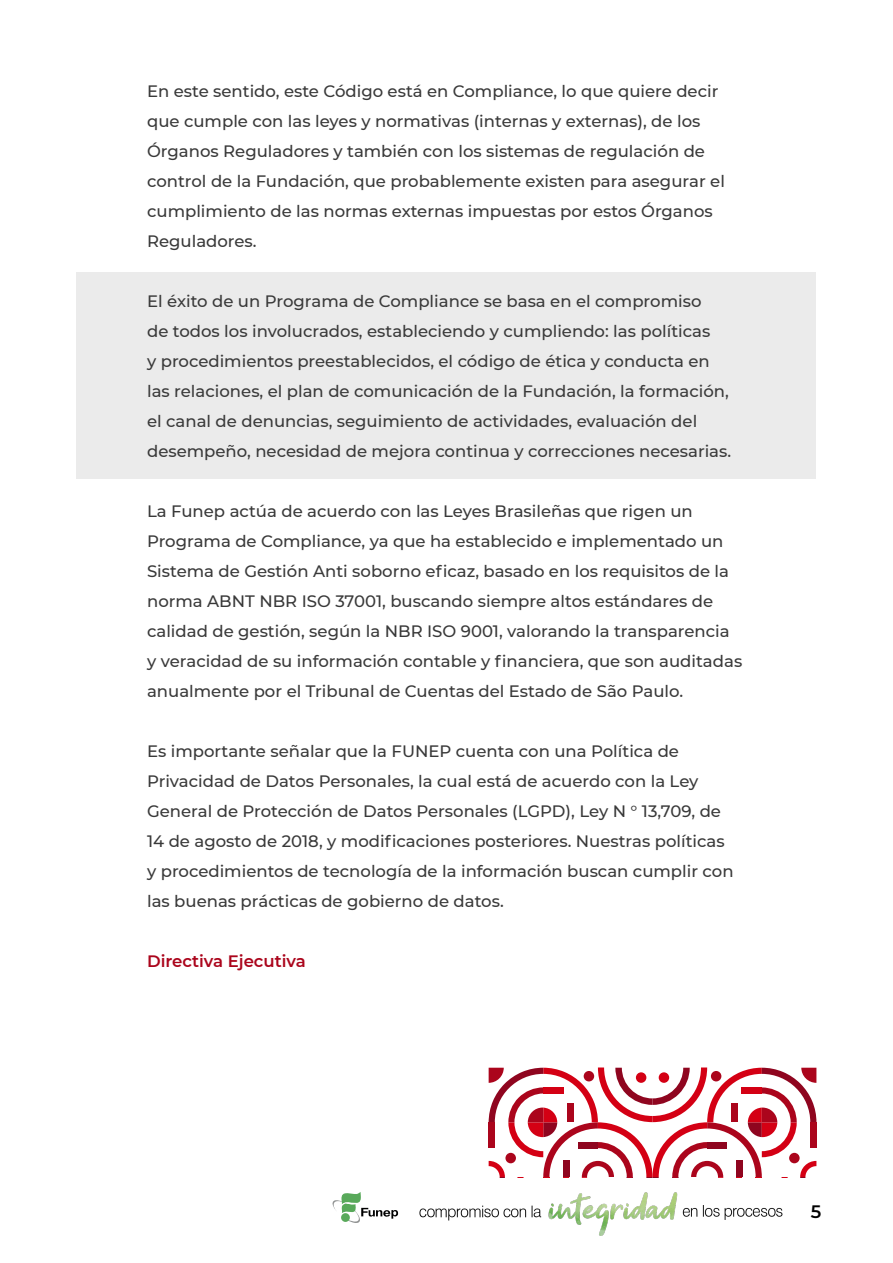
<style>
.page{position:relative;width:893px;height:1263px;background:#fff}
.page>*{position:absolute;margin:0;border:0;box-sizing:border-box;transform-origin:0 0}
.t1{font:600 18px "Montserrat";color:#000}
.t2{font:500 16.5px/30px "Montserrat";color:#393939}
.t3{font:600 16.5px "Montserrat";color:#ab051c}
</style>
<div class="page">
<svg style="left:489px;top:1067px;width:327px;height:111px"></svg>
<div style="left:77px;top:272px;width:739px;height:206px;background:#ebebeb"></div>
<svg style="left:332px;top:1192px;width:61px;height:31px"></svg>
<img style="left:393px;top:1192px;width:390px;height:44px">
<p class="t2" style="left:147px;top:75px;width:579px">En este sentido, este Código está en Compliance, lo que quiere decir que cumple con las leyes y normativas (internas y externas), de los Órganos Reguladores y también con los sistemas de regulación de control de la Fundación, que probablemente existen para asegurar el cumplimiento de las normas externas impuestas por estos Órganos Reguladores.</p>
<p class="t2" style="left:147px;top:285px;width:586px">El éxito de un Programa de Compliance se basa en el compromiso<br>de todos los involucrados, estableciendo y cumpliendo: las políticas<br>y procedimientos preestablecidos, el código de ética y conducta en las relaciones, el plan de comunicación de la Fundación, la formación, el canal de denuncias, seguimiento de actividades, evaluación del desempeño, necesidad de mejora continua y correcciones necesarias.</p>
<p class="t2" style="left:147px;top:495px;width:597px">La Funep actúa de acuerdo con las Leyes Brasileñas que rigen un Programa de Compliance, ya que ha establecido e implementado un Sistema de Gestión Anti soborno eficaz, basado en los requisitos de la norma ABNT NBR ISO 37001, buscando siempre altos estándares de calidad de gestión, según la NBR ISO 9001, valorando la transparencia y veracidad de su información contable y financiera, que son auditadas anualmente por el Tribunal de Cuentas del Estado de São Paulo.</p>
<p class="t2" style="left:147px;top:735px;width:588px">Es importante señalar que la FUNEP cuenta con una Política de Privacidad de Datos Personales, la cual está de acuerdo con la Ley General de Protección de Datos Personales (LGPD), Ley N ° 13,709, de 14 de agosto de 2018, y modificaciones posteriores. Nuestras políticas y procedimientos de tecnología de la información buscan cumplir con las buenas prácticas de gobierno de datos.</p>
<p class="t3" style="left:147px;top:949px;width:160px">Directiva Ejecutiva</p>
<p class="t1" style="left:811px;top:1199px;width:12px">5</p>
</div>
